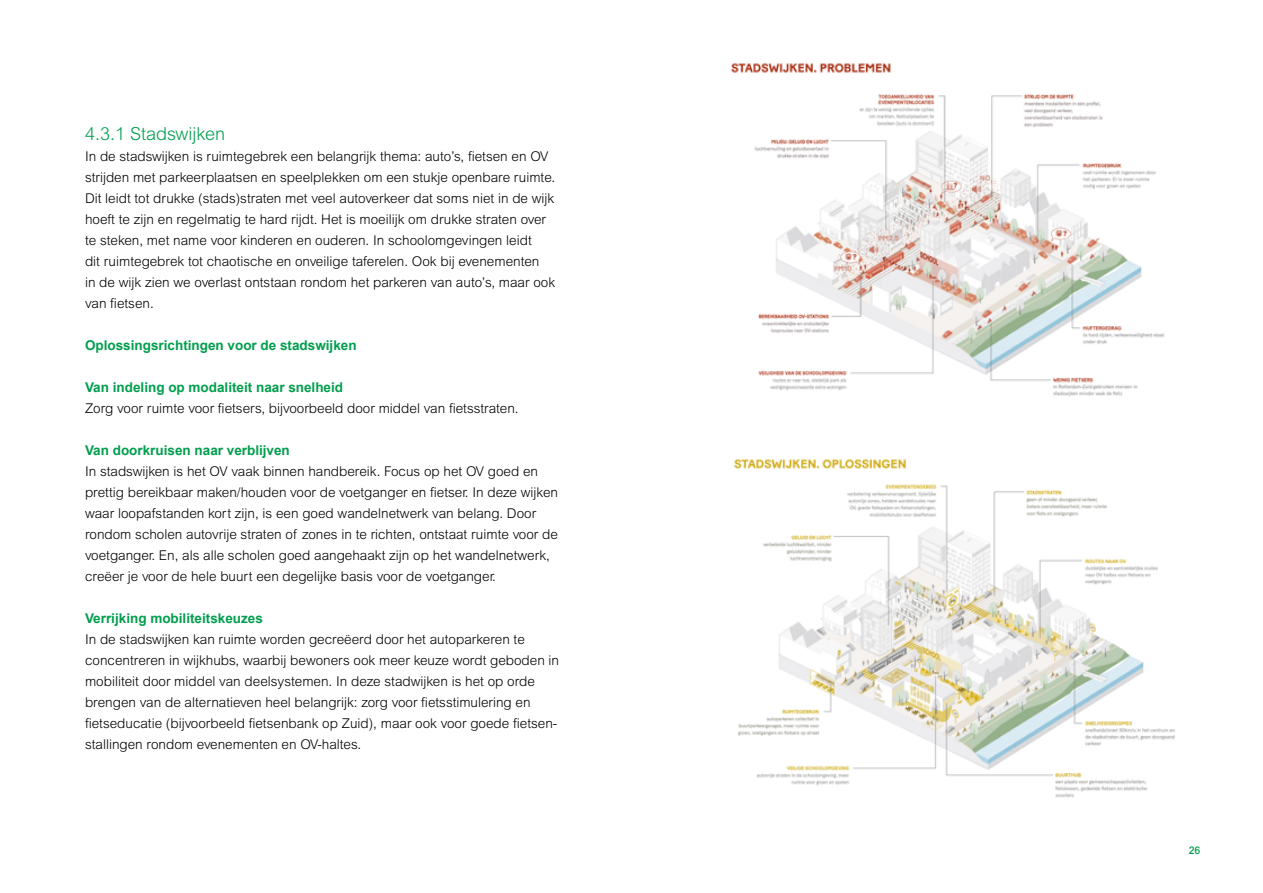
<style>
.page{position:relative;width:1263px;height:893px;background:#fff}
.page>*{position:absolute;margin:0;border:0;box-sizing:border-box;transform-origin:0 0}
.tussenkop_2_groen{font:300 18px "Arial MT Std";color:#009e4d}
.Body{font:300 13.5px/21px "Arial MT Std";color:#000}
.kopje_3_groen{font:700 13.5px "Arial";color:#009e4d}
.t1{font:500 10.5px "Arial MT Std";color:#009e4d}
</style>
<div class="page">
<img style="left:734px;top:459px;width:441px;height:339px">
<img style="left:731px;top:63px;width:434px;height:334px">
<h2 class="tussenkop_2_groen" style="left:85px;top:124px;width:142px">4.3.1 Stadswijken</h2>
<p class="Body" style="left:85px;top:146px;width:472px">In de stadswijken is ruimtegebrek een belangrijk thema: auto’s, fietsen en OV strijden met parkeerplaatsen en speelplekken om een stukje openbare ruimte.<br>Dit leidt tot drukke (stads)straten met veel autoverkeer dat soms niet in de wijk hoeft te zijn en regelmatig te hard rijdt. Het is moeilijk om drukke straten over te steken, met name voor kinderen en ouderen. In schoolomgevingen leidt<br>dit ruimtegebrek tot chaotische en onveilige taferelen. Ook bij evenementen<br>in de wijk zien we overlast ontstaan rondom het parkeren van auto’s, maar ook van fietsen.</p>
<h3 class="kopje_3_groen" style="left:85px;top:336px;width:273px">Oplossingsrichtingen voor de stadswijken</h3>
<h3 class="kopje_3_groen" style="left:85px;top:378px;width:260px">Van indeling op modaliteit naar snelheid</h3>
<p class="Body" style="left:85px;top:398px;width:435px">Zorg voor ruimte voor fietsers, bijvoorbeeld door middel van fietsstraten.</p>
<h3 class="kopje_3_groen" style="left:85px;top:441px;width:206px">Van doorkruisen naar verblijven</h3>
<p class="Body" style="left:85px;top:461px;width:474px">In stadswijken is het OV vaak binnen handbereik. Focus op het OV goed en prettig bereikbaar maken/houden voor de voetganger en fietser. In deze wijken waar loopafstanden kort zijn, is een goed wandelnetwerk van belang. Door rondom scholen autovrije straten of zones in te richten, ontstaat ruimte voor de voetganger. En, als alle scholen goed aangehaakt zijn op het wandelnetwerk, creëer je voor de hele buurt een degelijke basis voor de voetganger.</p>
<h3 class="kopje_3_groen" style="left:85px;top:609px;width:179px">Verrijking mobiliteitskeuzes</h3>
<p class="Body" style="left:85px;top:629px;width:475px">In de stadswijken kan ruimte worden gecreëerd door het autoparkeren te concentreren in wijkhubs, waarbij bewoners ook meer keuze wordt geboden in mobiliteit door middel van deelsystemen. In deze stadwijken is het op orde brengen van de alternatieven heel belangrijk: zorg voor fietsstimulering en fietseducatie (bijvoorbeeld fietsenbank op Zuid), maar ook voor goede fietsen&shy;stallingen rondom evenementen en OV-haltes.</p>
<p class="t1" style="left:1189px;top:844px;width:13px">26</p>
</div>
